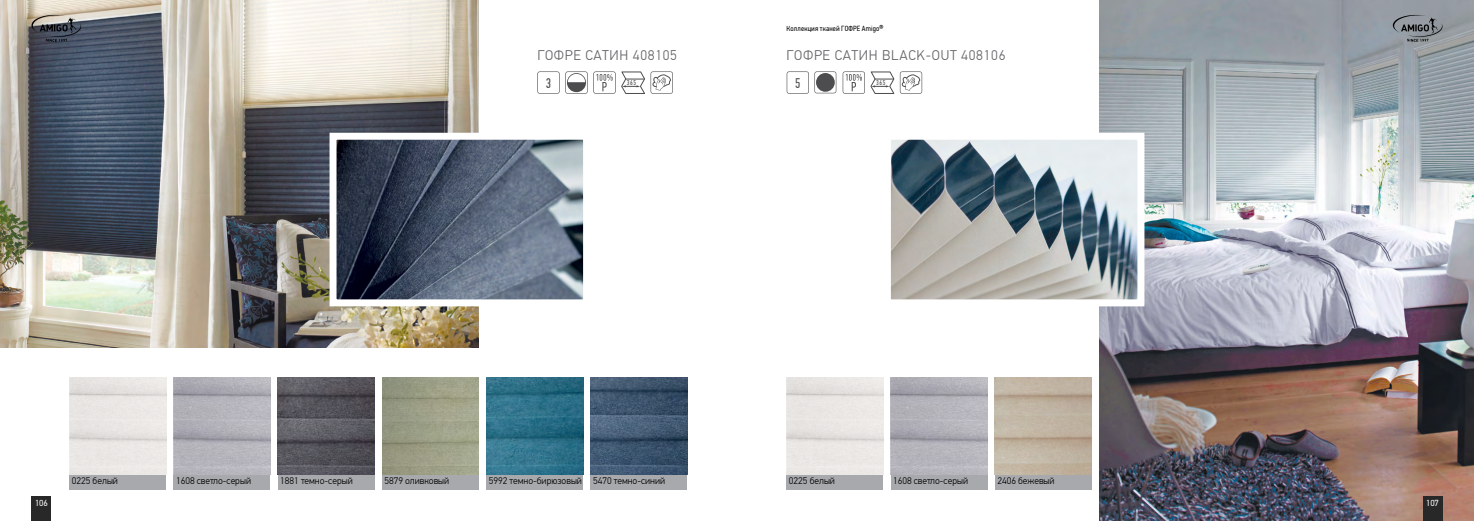
<style>
.page{position:relative;width:1474px;height:521px;background:#fff}
.page>*{position:absolute;margin:0;border:0;box-sizing:border-box;transform-origin:0 0}
.t1{font:300 14px "PF Din Text Pro";letter-spacing:.05em;color:#636466}
.t2{font:14px "PF Din Text Comp Pro";color:#4d4d4f}
.t3{font:300 9.62px "PF Din Text Pro";color:#000}
.t4{font:8.75px "PF Din Text Pro";letter-spacing:-.02em;color:#fff}
.t5{font:7.44px "PF Din Text Cond Pro";letter-spacing:.02em;color:#000}
.t6{font:7.09px "PF Din Text Comp Pro";letter-spacing:.075em;color:#4d4d4f}
.s1{font-weight:500;font-size:8.75px}
</style>
<div class="page">
<img style="left:590px;top:378px;width:97px;height:96px">
<img style="left:486px;top:378px;width:97px;height:96px">
<img style="left:382px;top:378px;width:97px;height:96px">
<img style="left:278px;top:378px;width:96px;height:96px">
<img style="left:0;top:0;width:479px;height:347px">
<img style="left:337px;top:141px;width:245px;height:157px">
<div style="left:329px;top:133px;width:261px;height:173px;border:7px solid #fff"></div>
<svg style="left:593px;top:71px;width:22px;height:23px"></svg>
<svg style="left:565px;top:71px;width:22px;height:23px"></svg>
<svg style="left:537px;top:71px;width:22px;height:23px"></svg>
<svg style="left:621px;top:71px;width:52px;height:23px"></svg>
<div style="left:69px;top:474px;width:97px;height:15px;background:#a7a9ac"></div>
<div style="left:174px;top:474px;width:96px;height:15px;background:#a7a9ac"></div>
<div style="left:278px;top:474px;width:96px;height:15px;background:#a7a9ac"></div>
<div style="left:382px;top:474px;width:97px;height:15px;background:#a7a9ac"></div>
<div style="left:486px;top:474px;width:97px;height:15px;background:#a7a9ac"></div>
<div style="left:590px;top:474px;width:97px;height:15px;background:#a7a9ac"></div>
<div style="left:994px;top:474px;width:97px;height:15px;background:#a7a9ac"></div>
<div style="left:890px;top:474px;width:97px;height:15px;background:#a7a9ac"></div>
<div style="left:786px;top:474px;width:97px;height:15px;background:#a7a9ac"></div>
<img style="left:1099px;top:0;width:374px;height:521px">
<img style="left:891px;top:141px;width:245px;height:157px">
<div style="left:883px;top:133px;width:261px;height:173px;border:7px solid #fff"></div>
<svg style="left:842px;top:71px;width:80px;height:23px"></svg>
<svg style="left:786px;top:71px;width:50px;height:23px"></svg>
<img style="left:174px;top:378px;width:96px;height:96px">
<img style="left:890px;top:378px;width:97px;height:96px">
<svg style="left:1392px;top:15px;width:50px;height:27px"></svg>
<svg style="left:32px;top:15px;width:49px;height:27px"></svg>
<div style="left:32px;top:496px;width:19px;height:25px;background:#292829"></div>
<div style="left:1422px;top:496px;width:20px;height:25px;background:#292829"></div>
<h1 class="t1" style="left:537px;top:47px;width:10px">ГОФ</h1>
<h1 class="t1" style="left:565px;top:47px;width:114px">РЕ САТИН 408105</h1>
<p class="t6" style="left:627px;top:79px;width:11px">365</p>
<h1 class="t2" style="left:546px;top:75px;width:7px">3</h1>
<p class="t5" style="left:786px;top:24px;width:99px">Коллекция тканей ГОФРЕ Amigo<span class="s1">®</span></p>
<h1 class="t1" style="left:786px;top:47px;width:10px">ГОФ</h1>
<h1 class="t1" style="left:814px;top:47px;width:87px">РЕ САТИН BLACK</h1>
<h1 class="t1" style="left:925px;top:47px;width:16px">-OUT</h1>
<h1 class="t1" style="left:961px;top:47px;width:46px">408106</h1>
<p class="t6" style="left:876px;top:79px;width:11px">365</p>
<h1 class="t2" style="left:795px;top:75px;width:7px">5</h1>
<p class="t3" style="left:72px;top:476px;width:48px">0225 БЕЛЫЙ</p>
<p class="t3" style="left:176px;top:476px;width:76px">1608 СВЕТЛО-СЕРЫЙ</p>
<p class="t3" style="left:280px;top:476px;width:74px">1881 ТЕМНО-СЕРЫЙ</p>
<p class="t3" style="left:384px;top:476px;width:66px">5879 ОЛИВКОВЫЙ</p>
<p class="t3" style="left:489px;top:476px;width:178px">5992 ТЕМНО-БИРЮЗОВЫЙ 5470 ТЕМНО-СИНИЙ</p>
<p class="t3" style="left:789px;top:476px;width:48px">0225 БЕЛЫЙ</p>
<p class="t3" style="left:893px;top:476px;width:76px">1608 СВЕТЛО-СЕРЫЙ</p>
<p class="t3" style="left:997px;top:476px;width:59px">2406 БЕЖЕВЫЙ</p>
<p class="t4" style="left:35px;top:497px;width:14px">106</p>
<p class="t4" style="left:1425px;top:497px;width:14px">107</p>
</div>
